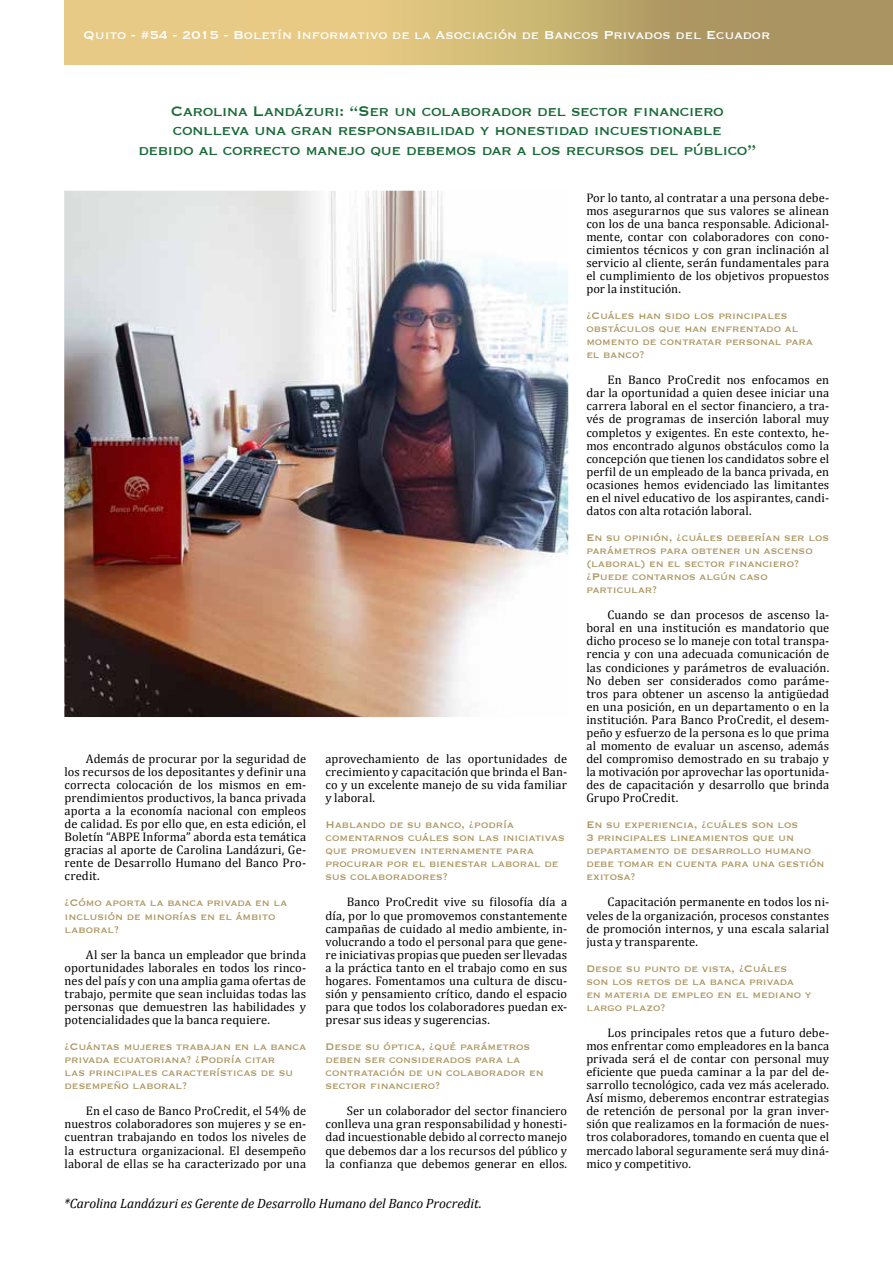
<style>
.page{position:relative;width:893px;height:1276px;background:#fff}
.page>*{position:absolute;margin:0;border:0;box-sizing:border-box;transform-origin:0 0}
.t1{font:18px/19.5px "Copperplate";letter-spacing:-.03em;color:#186a38;text-align:center}
.t2{font:15px "Copperplate";color:#fff}
.t3{font:italic 13.5px "Cambria";letter-spacing:-.005em;color:#000}
.t4{font:12.45px/13px "Cambria";letter-spacing:.01em;color:#000;text-align:justify}
.t5{font:12.45px/13px "Copperplate";letter-spacing:-.005em;color:#ad9762}
</style>
<div class="page">
<svg style="left:64px;top:1px;width:828px;height:64px;background:#cdb475"></svg>
<img style="left:64px;top:191px;width:504px;height:526px">
<p class="t2" style="left:83px;top:28px;width:689px">Quito - #54 - 2015 - Boletín Informativo de la Asociación de Bancos Privados del Ecuador</p>
<h1 class="t1" style="left:138px;top:101px;width:619px">Carolina Landázuri: “Ser un colaborador del sector financiero conlleva una gran responsabilidad y honestidad incuestionable<br>debido al correcto manejo que debemos dar a los recursos del público”</h1>
<p class="t4" style="left:65px;top:752px;width:243px;text-indent:21px">Además de procurar por la seguridad de los recursos de los depositantes y definir una correcta colocación de los mismos en em&shy;prendimientos productivos, la banca privada aporta a la economía nacional con empleos de calidad. Es por ello que, en esta edición, el Boletín “ABPE Informa” aborda esta temática gracias al aporte de Carolina Landázuri, Ge&shy;rente de Desarrollo Humano del Banco Pro&shy;credit.</p>
<p class="t5" style="left:65px;top:896px;width:224px">¿Cómo aporta la banca privada en la inclusión de minorías en el ámbito laboral?</p>
<p class="t4" style="left:65px;top:947px;width:243px;text-indent:21px">Al ser la banca un empleador que brinda oportunidades laborales en todos los rinco&shy;nes del país y con una amplia gama ofertas de trabajo, permite que sean incluidas todas las personas que demuestren las habilidades y potencialidades que la banca requiere.</p>
<p class="t5" style="left:65px;top:1040px;width:243px">¿Cuántas mujeres trabajan en la banca privada ecuatoriana? ¿Podría citar<br>las principales características de su desempeño laboral?</p>
<p class="t4" style="left:65px;top:1104px;width:243px;text-indent:21px">En el caso de Banco ProCredit, el 54% de nuestros colaboradores son mujeres y se en&shy;cuentran trabajando en todos los niveles de la estructura organizacional. El desempeño laboral de ellas se ha caracterizado por una</p>
<p class="t4" style="left:325px;top:752px;width:243px">aprovechamiento de las oportunidades de crecimiento y capacitación que brinda el Ban&shy;co y un excelente manejo de su vida familiar y laboral.</p>
<p class="t5" style="left:325px;top:818px;width:241px">Hablando de su banco, ¿podría comentarnos cuáles son las iniciativas que promueven internamente para procurar por el bienestar laboral de sus colaboradores?</p>
<p class="t4" style="left:325px;top:895px;width:243px;text-indent:21px">Banco ProCredit vive su filosofía día a día, por lo que promovemos constantemente campañas de cuidado al medio ambiente, in&shy;volucrando a todo el personal para que gene&shy;re iniciativas propias que pueden ser llevadas a la práctica tanto en el trabajo como en sus hogares. Fomentamos una cultura de discu&shy;sión y pensamiento crítico, dando el espacio para que todos los colaboradores puedan ex&shy;presar sus ideas y sugerencias.</p>
<p class="t5" style="left:325px;top:1040px;width:220px">Desde su óptica, ¿qué parámetros deben ser considerados para la contratación de un colaborador en sector financiero?</p>
<p class="t4" style="left:325px;top:1104px;width:243px;text-indent:21px">Ser un colaborador del sector financiero conlleva una gran responsabilidad y honesti&shy;dad incuestionable debido al correcto manejo que debemos dar a los recursos del público y la confianza que debemos generar en ellos.</p>
<p class="t3" style="left:64px;top:1194px;width:419px">*Carolina Landázuri es Gerente de Desarrollo Humano del Banco Procredit.</p>
<p class="t4" style="left:586px;top:190px;width:244px">Por lo tanto, al contratar a una persona debe&shy;mos asegurarnos que sus valores se alinean con los de una banca responsable. Adicional&shy;mente, contar con colaboradores con cono&shy;cimientos técnicos y con gran inclinación al servicio al cliente, serán fundamentales para el cumplimiento de los objetivos propuestos por la institución.</p>
<p class="t5" style="left:586px;top:309px;width:228px">¿Cuáles han sido los principales obstáculos que han enfrentado al momento de contratar personal para el banco?</p>
<p class="t4" style="left:586px;top:373px;width:244px;text-indent:21px">En Banco ProCredit nos enfocamos en dar la oportunidad a quien desee iniciar una carrera laboral en el sector financiero, a tra&shy;vés de programas de inserción laboral muy completos y exigentes. En este contexto, he&shy;mos encontrado algunos obstáculos como la concepción que tienen los candidatos sobre el perfil de un empleado de la banca privada, en ocasiones hemos evidenciado las limitantes en el nivel educativo de los aspirantes, candi&shy;datos con alta rotación laboral.</p>
<p class="t5" style="left:586px;top:531px;width:244px">En su opinión, ¿cuáles deberían ser los parámetros para obtener un ascenso (laboral) en el sector financiero? ¿Puede contarnos algún caso particular?</p>
<p class="t4" style="left:586px;top:608px;width:244px;text-indent:21px">Cuando se dan procesos de ascenso la&shy;boral en una institución es mandatorio que dicho proceso se lo maneje con total transpa&shy;rencia y con una adecuada comunicación de las condiciones y parámetros de evaluación.<br>No deben ser considerados como paráme&shy;tros para obtener un ascenso la antigüedad en una posición, en un departamento o en la institución. Para Banco ProCredit, el desem&shy;peño y esfuerzo de la persona es lo que prima al momento de evaluar un ascenso, además del compromiso demostrado en su trabajo y la motivación por aprovechar las oportunida&shy;des de capacitación y desarrollo que brinda Grupo ProCredit.</p>
<p class="t5" style="left:586px;top:818px;width:240px">En su experiencia, ¿cuáles son los<br>3 principales lineamientos que un departamento de desarrollo humano debe tomar en cuenta para una gestión exitosa?</p>
<p class="t4" style="left:586px;top:895px;width:244px;text-indent:21px">Capacitación permanente en todos los ni&shy;veles de la organización, procesos constantes de promoción internos, y una escala salarial justa y transparente.</p>
<p class="t5" style="left:586px;top:962px;width:227px">Desde su punto de vista, ¿Cuáles son los retos de la banca privada en materia de empleo en el mediano y largo plazo?</p>
<p class="t4" style="left:586px;top:1026px;width:244px;text-indent:21px">Los principales retos que a futuro debe&shy;mos enfrentar como empleadores en la banca privada será el de contar con personal muy eficiente que pueda caminar a la par del de&shy;sarrollo tecnológico, cada vez más acelerado.<br>Así mismo, deberemos encontrar estrategias de retención de personal por la gran inver&shy;sión que realizamos en la formación de nues&shy;tros colaboradores, tomando en cuenta que el mercado laboral seguramente será muy diná&shy;mico y competitivo.</p>
</div>
